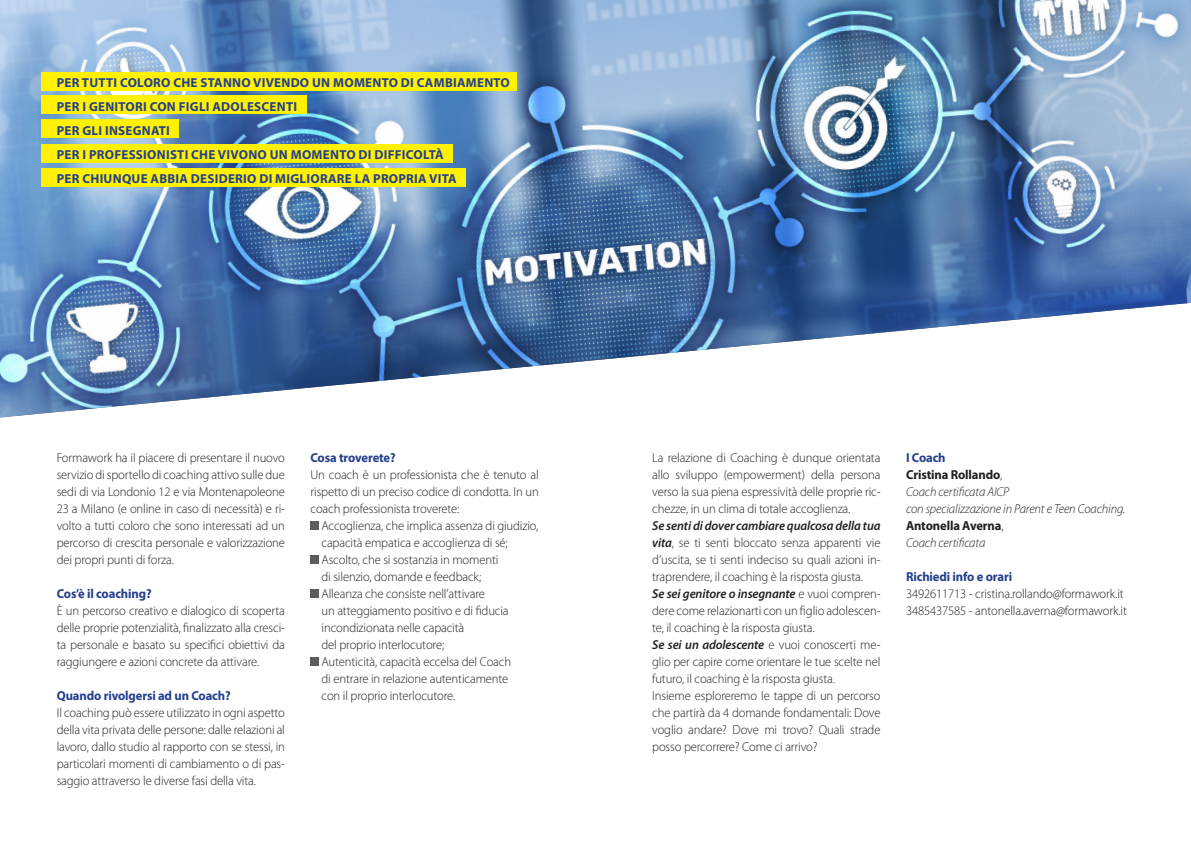
<style>
.page{position:relative;width:1191px;height:842px;background:#fff}
.page>*{position:absolute;margin:0;border:0;box-sizing:border-box;transform-origin:0 0}
.t1{font:300 13px/17px "Myriad Pro";letter-spacing:-.01em;color:#231f20;text-align:justify}
.t2{font:700 13px "Myriad Pro";letter-spacing:.02em;color:#253f8e}
.t3{font:italic 300 13px "Myriad Pro";letter-spacing:-.01em;color:#231f20}
.t4{font:700 13px "Myriad Pro";letter-spacing:-.01em;color:#253f8e}
.t5{font:700 13px "Myriad Pro";letter-spacing:-.01em;color:#231f20}
.t6{font:700 13px "Myriad Pro";letter-spacing:-.015em;color:#253f8e}
.s1{font-weight:600;font-style:italic}
.s2{font-weight:300}
</style>
<div class="page">
<img style="left:0;top:0;width:1191px;height:417px">
<div style="left:310px;top:521px;width:9px;height:9px;background:#5c5c5c"></div>
<div style="left:310px;top:555px;width:9px;height:9px;background:#5c5c5c"></div>
<div style="left:310px;top:589px;width:9px;height:9px;background:#5c5c5c"></div>
<div style="left:310px;top:657px;width:9px;height:9px;background:#5c5c5c"></div>
<div style="left:41px;top:72px;width:476px;height:19px;background:#fff101"></div>
<div style="left:41px;top:96px;width:265px;height:18px;background:#fff101"></div>
<div style="left:41px;top:120px;width:138px;height:18px;background:#fff101"></div>
<div style="left:41px;top:144px;width:411px;height:19px;background:#fff101"></div>
<div style="left:41px;top:169px;width:425px;height:18px;background:#fff101"></div>
<p class="t2" style="left:57px;top:75px;width:454px">PER TUTTI COLORO CHE STANNO VIVENDO UN MOMENTO DI CAMBIAMENTO</p>
<p class="t2" style="left:57px;top:99px;width:242px">PER I GENITORI CON FIGLI ADOLESCENTI</p>
<p class="t2" style="left:57px;top:123px;width:115px">PER GLI INSEGNATI</p>
<p class="t2" style="left:57px;top:147px;width:388px">PER I PROFESSIONISTI CHE VIVONO UN MOMENTO DI DIFFICOLTÀ</p>
<p class="t2" style="left:57px;top:171px;width:401px">PER CHIUNQUE ABBIA DESIDERIO DI MIGLIORARE LA PROPRIA VITA</p>
<p class="t1" style="left:57px;top:449px;width:230px">Formawork ha il piacere di presentare il nuovo servizio di sportello di coaching attivo sulle due sedi di via Londonio 12 e via Montenapoleone 23 a Milano (e online in caso di necessità) e ri&shy;volto a tutti coloro che sono interessati ad un percorso di crescita personale e valorizzazione dei propri punti di forza.</p>
<p class="t4" style="left:57px;top:586px;width:96px">Cos’è il coaching?</p>
<p class="t1" style="left:57px;top:602px;width:230px">È un percorso creativo e dialogico di scoperta delle proprie potenzialità, finalizzato alla cresci&shy;ta personale e basato su specifici obiettivi da raggiungere e azioni concrete da attivare.</p>
<p class="t4" style="left:57px;top:688px;width:175px">Quando rivolgersi ad un Coach?</p>
<p class="t1" style="left:57px;top:704px;width:230px">Il coaching può essere utilizzato in ogni aspetto della vita privata delle persone: dalle relazioni al lavoro, dallo studio al rapporto con se stessi, in particolari momenti di cambiamento o di pas&shy;saggio attraverso le diverse fasi della vita.</p>
<p class="t6" style="left:310px;top:450px;width:87px">Cosa troverete?</p>
<p class="t1" style="left:310px;top:466px;width:230px">Un coach è un professionista che è tenuto al rispetto di un preciso codice di condotta. In un coach professionista troverete:</p>
<p class="t1" style="left:321px;top:517px;width:218px">Accoglienza, che implica assenza di giudizio, capacità empatica e accoglienza di sé;</p>
<p class="t1" style="left:321px;top:551px;width:178px">Ascolto, che si sostanzia in momenti di silenzio, domande e feedback;</p>
<p class="t1" style="left:321px;top:585px;width:189px;text-align:left">Alleanza che consiste nell’attivare<br>un atteggiamento positivo e di fiducia incondizionata nelle capacità<br>del proprio interlocutore;</p>
<p class="t1" style="left:321px;top:653px;width:191px;text-align:left">Autenticità, capacità eccelsa del Coach di entrare in relazione autenticamente con il proprio interlocutore.</p>
<p class="t1" style="left:652px;top:449px;width:230px">La relazione di Coaching è dunque orientata allo sviluppo (empowerment) della persona verso la sua piena espressività delle proprie ric&shy;chezze, in un clima di totale accoglienza.</p>
<p class="t1" style="left:652px;top:517px;width:230px"><span class="s1">Se senti di dover cambiare qualcosa della tua vita</span>, se ti senti bloccato senza apparenti vie d’uscita, se ti senti indeciso su quali azioni in&shy;traprendere, il coaching è la risposta giusta.</p>
<p class="t1" style="left:652px;top:585px;width:230px"><span class="s1">Se sei genitore o insegnante</span> e vuoi compren&shy;dere come relazionarti con un figlio adolescen&shy;te, il coaching è la risposta giusta.</p>
<p class="t1" style="left:652px;top:636px;width:230px"><span class="s1">Se sei un adolescente</span> e vuoi conoscerti me&shy;glio per capire come orientare le tue scelte nel futuro, il coaching è la risposta giusta.</p>
<p class="t1" style="left:652px;top:687px;width:230px">Insieme esploreremo le tappe di un percorso che partirà da 4 domande fondamentali: Dove voglio andare? Dove mi trovo? Quali strade posso percorrere? Come ci arrivo?</p>
<p class="t2" style="left:906px;top:450px;width:41px">I Coach</p>
<p class="t5" style="left:906px;top:467px;width:98px">Cristina Rollando<span class="s2">,</span></p>
<p class="t3" style="left:906px;top:485px;width:105px">Coach certificata AICP</p>
<p class="t3" style="left:906px;top:502px;width:221px">con specializzazione in Parent e Teen Coaching.</p>
<p class="t5" style="left:906px;top:518px;width:99px">Antonella Averna<span class="s2">,</span></p>
<p class="t3" style="left:906px;top:536px;width:81px">Coach certificata</p>
<p class="t4" style="left:906px;top:569px;width:108px">Richiedi info e orari</p>
<p class="t1" style="left:906px;top:585px;width:219px">3492611713 - cristina.rollando@formawork.it</p>
<p class="t1" style="left:906px;top:602px;width:222px">3485437585 - antonella.averna@formawork.it</p>
</div>
